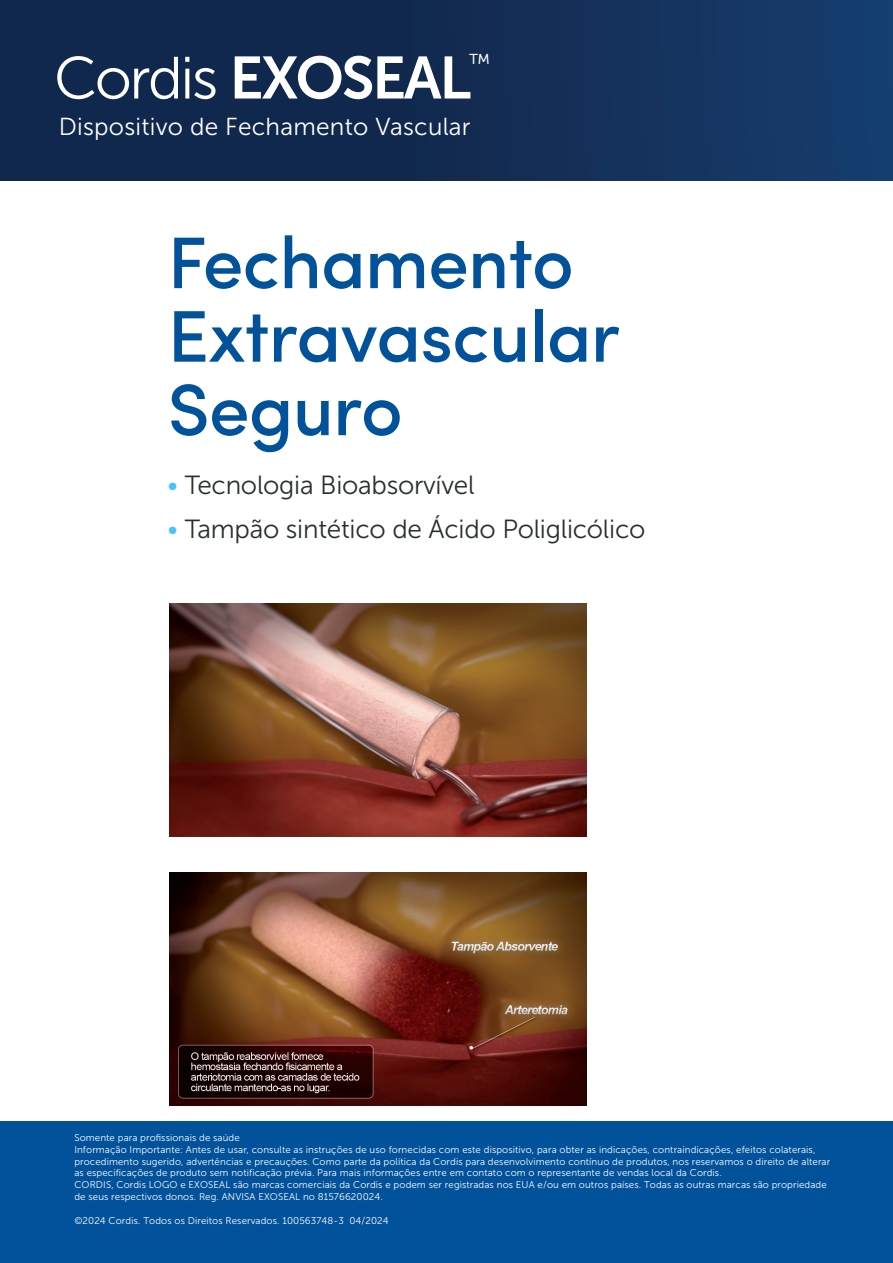
<style>
.page{position:relative;width:893px;height:1263px;background:#fff}
.page>*{position:absolute;margin:0;border:0;box-sizing:border-box;transform-origin:0 0}
.t1{font:500 73.2px "Sofia Pro";letter-spacing:-.01em;color:#01529a}
.t2{font:59.4px "Museo Sans 700";letter-spacing:-.04em;color:#fff}
.t3{font:26.25px "Museo Sans 300";letter-spacing:-.01em;color:#27302c}
.t4{font:24.45px "Museo Sans 300";letter-spacing:.01em;color:#fff}
.t5{font:22.95px "Museo Sans 300";color:#fff}
.t6{font:9.75px/12px "Museo Sans 300";letter-spacing:.01em;color:#fff}
.s1{font-family:"Museo Sans 300"}
.s2{color:#40c7f4}
</style>
<div class="page">
<div style="left:0;top:1122px;width:893px;height:141px;background:#01529a"></div>
<img style="left:0;top:0;width:893px;height:181px">
<img style="left:169px;top:604px;width:418px;height:232px">
<img style="left:169px;top:872px;width:418px;height:233px">
<p class="t2" style="left:54px;top:45px;width:419px"><span class="s1">Cordis</span> EXOSEAL</p>
<p class="t5" style="left:469px;top:50px;width:23px">™</p>
<p class="t4" style="left:59px;top:114px;width:413px">Dispositivo de Fechamento Vascular</p>
<p class="t1" style="left:168px;top:208px;width:408px">Fechamento</p>
<p class="t1" style="left:168px;top:281px;width:454px">Extravascular</p>
<p class="t1" style="left:168px;top:355px;width:237px">Seguro</p>
<p class="t3" style="left:168px;top:470px;width:308px"><span class="s2">•</span> Tecnologia Bioabsorvível</p>
<p class="t3" style="left:168px;top:515px;width:479px"><span class="s2">•</span> Tampão sintético de Ácido Poliglicólico</p>
<p class="t6" style="left:74px;top:1131px;width:757px">Somente para profissionais de saúde<br>Informação Importante: Antes de usar, consulte as instruções de uso fornecidas com este dispositivo, para obter as indicações, contraindicações, efeitos colaterais, procedimento sugerido, advertências e precauções. Como parte da política da Cordis para desenvolvimento contínuo de produtos, nos reservamos o direito de alterar as especificações de produto sem notificação prévia. Para mais informações entre em contato com o representante de vendas local da Cordis.<br>CORDIS, Cordis LOGO e EXOSEAL são marcas comerciais da Cordis e podem ser registradas nos EUA e/ou em outros países. Todas as outras marcas são propriedade de seus respectivos donos. Reg. ANVISA EXOSEAL no 81576620024.</p>
<p class="t6" style="left:74px;top:1214px;width:316px">©2024 Cordis. Todos os Direitos Reservados. 100563748-3 04/2024</p>
</div>
